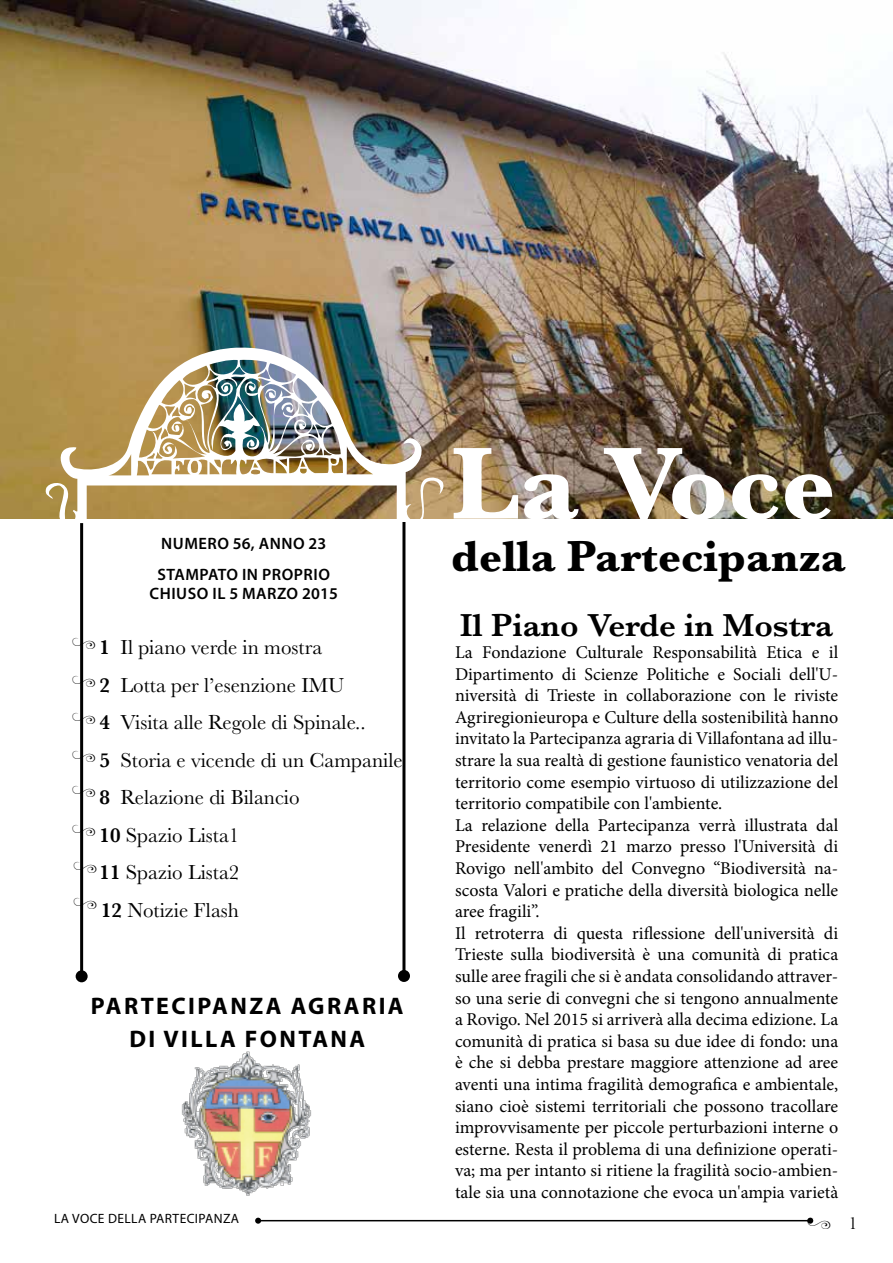
<style>
.page{position:relative;width:893px;height:1263px;background:#fff}
.page>*{position:absolute;margin:0;border:0;box-sizing:border-box;transform-origin:0 0}
.t1{font:700 106.5px "Baskerville";color:#fff}
.t2{font:700 45px "Baskerville";color:#000}
.t3{font:600 33px "Baskerville";color:#000}
.t4{font:700 24px/33px "Myriad Pro";letter-spacing:.1em;color:#000;text-align:center}
.t5{font:21px "Baskerville";color:#000}
.t6{font:18px/21.6px "Minion Pro";color:#000}
.t7{font:18px "Baskerville";color:#000}
.t8{font:600 16.5px/30.6px "Myriad Pro";letter-spacing:.03em;color:#000}
.t9{font:16.5px/36.3px "Nymphette";color:#000}
.t10{font:13.5px "Myriad Pro";letter-spacing:.03em;color:#000}
.s1{font-weight:600}
</style>
<div class="page">
<hr style="left:258px;top:1220px;width:552px;height:1px;background:#000">
<svg style="left:255px;top:1218px;width:6px;height:6px"></svg>
<img style="left:0;top:0;width:893px;height:519px">
<img style="left:45px;top:347px;width:400px;height:182px">
<svg style="left:279px;top:401px;width:16px;height:12px"></svg>
<img style="left:181px;top:1051px;width:131px;height:145px">
<hr style="left:80px;top:523px;width:3px;height:453px;background:#000">
<div style="left:76px;top:970px;width:12px;height:12px;background:#000;border-radius:50%"></div>
<hr style="left:402px;top:522px;width:3px;height:454px;background:#000">
<div style="left:398px;top:970px;width:12px;height:12px;background:#000;border-radius:50%"></div>
<svg style="left:807px;top:1218px;width:7px;height:6px"></svg>
<p class="t8" style="left:157px;top:528px;width:174px">NUMERO 56, ANNO 23<br>STAMPATO IN PROPRIO</p>
<p class="t8" style="left:150px;top:578px;width:190px">CHIUSO IL 5 MARZO 2015</p>
<p class="t9" style="left:72px;top:625px;width:25px">B</p>
<p class="t9" style="left:72px;top:663px;width:25px">B<br>B</p>
<p class="t9" style="left:72px;top:738px;width:25px;line-height:35.1px">B<br>B</p>
<p class="t9" style="left:72px;top:812px;width:25px">B</p>
<p class="t9" style="left:73px;top:849px;width:25px">B</p>
<p class="t5" style="left:100px;top:634px;width:224px"><span class="s1">1</span> Il piano verde in mostra</p>
<p class="t5" style="left:100px;top:671px;width:246px"><span class="s1">2</span> Lotta per l’esenzione IMU</p>
<p class="t5" style="left:100px;top:709px;width:268px"><span class="s1">4</span> Visita alle Regole di Spinale..</p>
<p class="t5" style="left:100px;top:746px;width:305px"><span class="s1">5</span> Storia e vicende di un Campanile</p>
<p class="t5" style="left:100px;top:784px;width:202px"><span class="s1">8</span> Relazione di Bilancio</p>
<p class="t5" style="left:100px;top:821px;width:141px"><span class="s1">10</span> Spazio Lista1</p>
<p class="t5" style="left:100px;top:859px;width:141px"><span class="s1">11</span> Spazio Lista2</p>
<p class="t5" style="left:73px;top:896px;width:167px"><sup>B</sup> <span class="s1">12</span> Notizie Flash</p>
<h3 class="t4" style="left:91px;top:988px;width:314px">PARTECIPANZA AGRARIA<br>DI VILLA FONTANA</h3>
<h1 class="t1" style="left:451px;top:410px;width:386px">La Voce</h1>
<h2 class="t2" style="left:451px;top:525px;width:396px">della Partecipanza</h2>
<h3 class="t3" style="left:460px;top:602px;width:375px">Il Piano Verde in Mostra</h3>
<p class="t6" style="left:455px;top:641px;width:385px">La Fondazione Culturale Responsabilità Etica e il Dipartimento di Scienze Politiche e Sociali dell'U&shy;niversità di Trieste in collaborazione con le riviste Agriregionieuropa e Culture della sostenibilità hanno invitato la Partecipanza agraria di Villafontana ad illu&shy;strare la sua realtà di gestione faunistico venatoria del territorio come esempio virtuoso di utilizzazione del territorio compatibile con l'ambiente.<br>La relazione della Partecipanza verrà illustrata dal Presidente venerdì 21 marzo presso l'Università di Rovigo nell'ambito del Convegno “Biodiversità na&shy;scosta Valori e pratiche della diversità biologica nelle aree fragili”.<br>Il retroterra di questa riflessione dell'università di Trieste sulla biodiversità è una comunità di pratica sulle aree fragili che si è andata consolidando attraver&shy;so una serie di convegni che si tengono annualmente a Rovigo. Nel 2015 si arriverà alla decima edizione. La comunità di pratica si basa su due idee di fondo: una è che si debba prestare maggiore attenzione ad aree aventi una intima fragilità demografica e ambientale, siano cioè sistemi territoriali che possono tracollare improvvisamente per piccole perturbazioni interne o esterne. Resta il problema di una definizione operati&shy;va; ma per intanto si ritiene la fragilità socio-ambien&shy;tale sia una connotazione che evoca un'ampia varietà</p>
<p class="t10" style="left:54px;top:1210px;width:187px">LA VOCE DELLA PARTECIPANZA</p>
<p class="t7" style="left:848px;top:1212px;width:10px">1</p>
</div>
